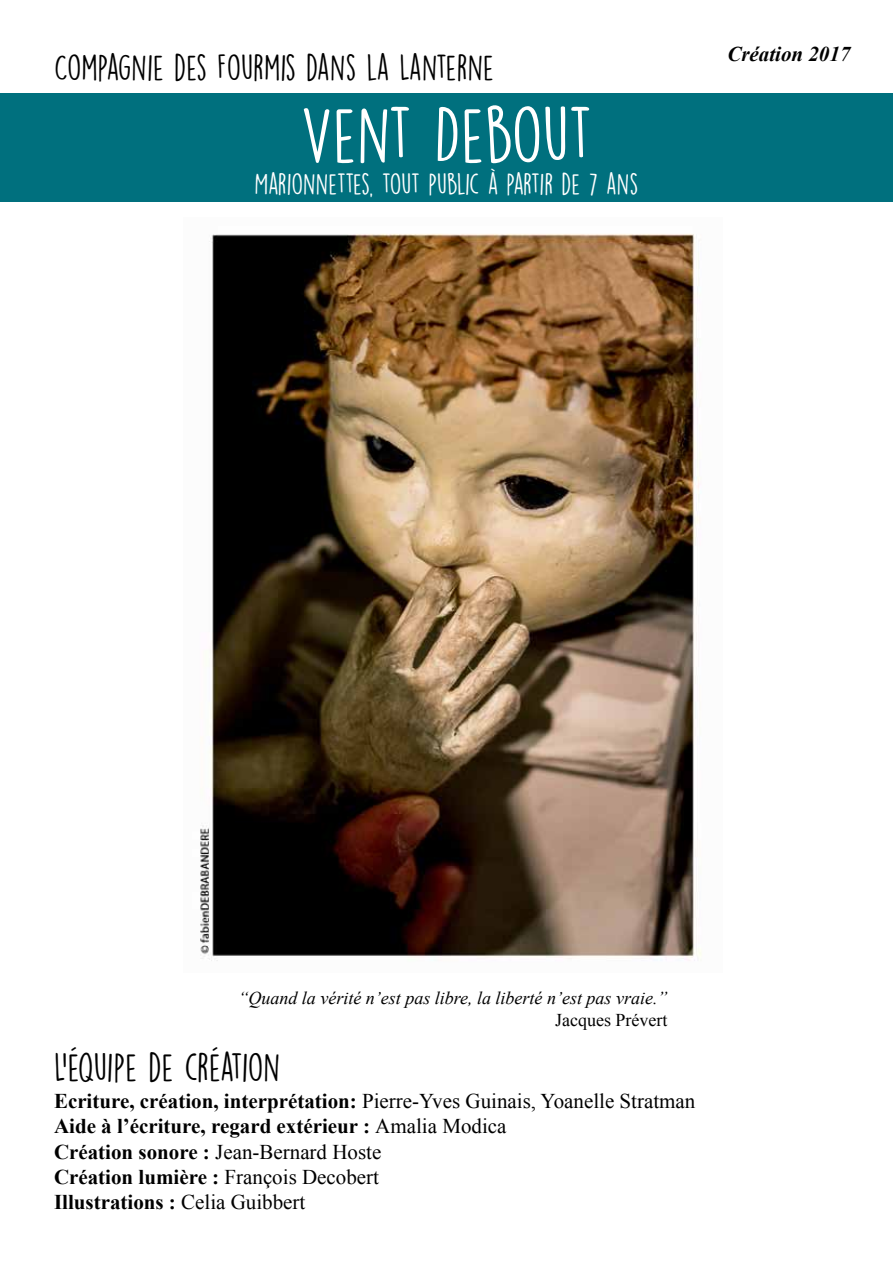
<style>
.page{position:relative;width:893px;height:1263px;background:#fff}
.page>*{position:absolute;margin:0;border:0;box-sizing:border-box;transform-origin:0 0}
.t1{font:72px "DK Lemon Yellow Sun";letter-spacing:-.015em;color:#fff}
.t2{font:36px "DK Lemon Yellow Sun";letter-spacing:-.025em;color:#000}
.t3{font:33px "DK Lemon Yellow Sun";color:#000}
.t4{font:27px "DK Lemon Yellow Sun";letter-spacing:-.025em;color:#fff}
.t5{font:700 21px/25.2px "Times New Roman";color:#000}
.t6{font:italic 700 21px "Times New Roman";color:#000}
.t7{font:italic 18px "Times New Roman";color:#000}
.t8{font:18px "Times New Roman";color:#000}
.s1{font-weight:400}
</style>
<div class="page">
<div style="left:0;top:93px;width:893px;height:109px;background:#00707e"></div>
<img style="left:200px;top:233px;width:502px;height:728px">
<h3 class="t3" style="left:54px;top:47px;width:442px">COMPAGNIE DES FOURMIS DANS LA LANTERNE</h3>
<p class="t6" style="left:727px;top:39px;width:125px">Création 2017</p>
<h1 class="t1" style="left:300px;top:90px;width:294px">VENT DEBOUT</h1>
<p class="t4" style="left:254px;top:167px;width:386px">MARIONNETTES, TOUT PUBLIC À PARTIR DE 7 ANS</p>
<p class="t7" style="left:238px;top:986px;width:431px">“Quand la vérité n’est pas libre, la liberté n’est pas vraie.”</p>
<p class="t8" style="left:555px;top:1008px;width:114px">Jacques Prévert</p>
<h2 class="t2" style="left:54px;top:1044px;width:228px">L’ÉQUIPE DE CRÉATION</h2>
<p class="t5" style="left:54px;top:1088px;width:643px">Ecriture, création, interprétation: <span class="s1">Pierre-Yves Guinais, Yoanelle Stratman </span>Aide à l’écriture, regard extérieur : <span class="s1">Amalia Modica<br></span>Création sonore : <span class="s1">Jean-Bernard Hoste<br></span>Création lumière : <span class="s1">François Decobert<br></span>Illustrations : <span class="s1">Celia Guibbert</span></p>
</div>
